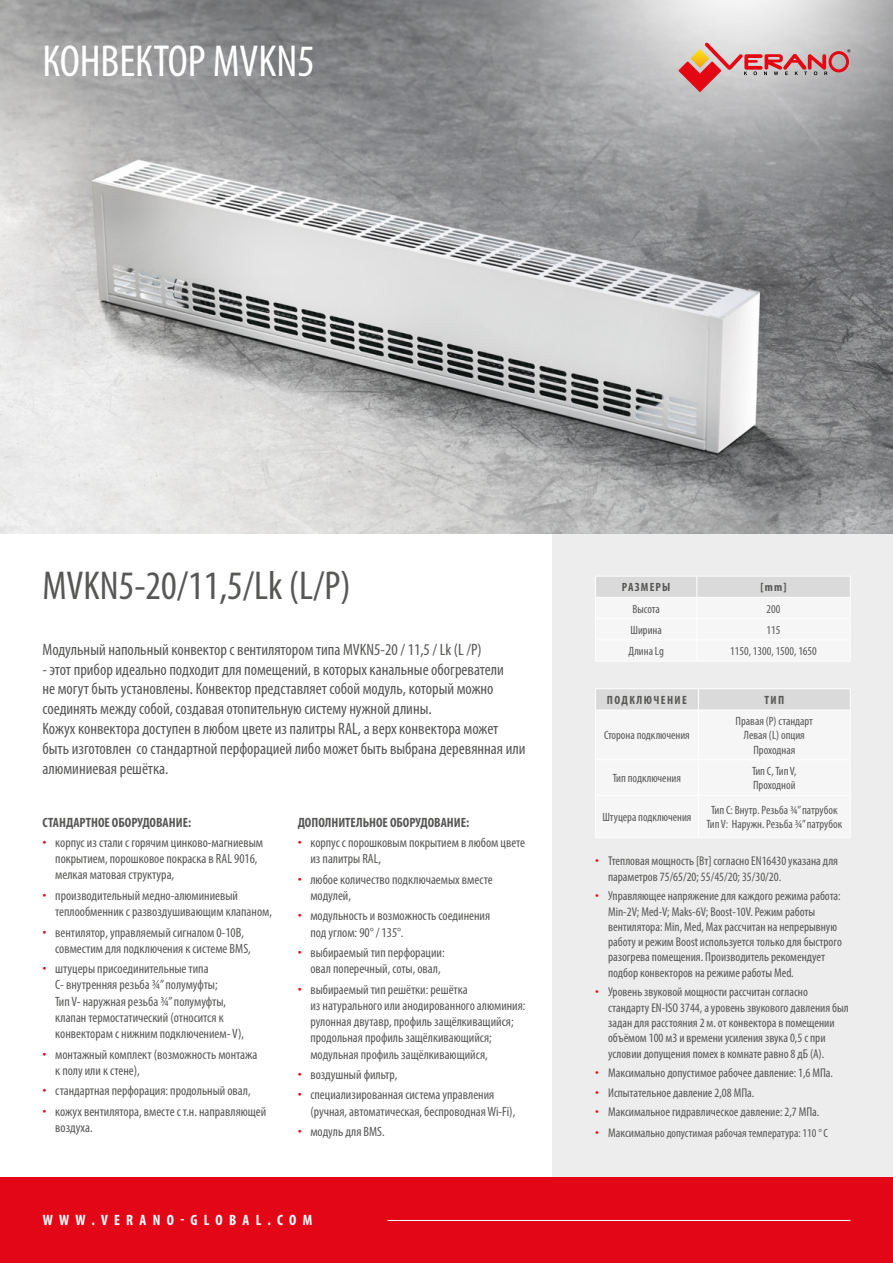
<style>
.page{position:relative;width:893px;height:1263px;background:#fff}
.page>*{position:absolute;margin:0;border:0;box-sizing:border-box;transform-origin:0 0}
.t1{font:condensed 45px "Myriad Pro";color:#fff}
.t2{font:condensed 40.5px "Myriad Pro";color:#575756}
.t3{font:condensed 16.5px/19.8px "Myriad Pro";color:#575756}
.t4{font:700 condensed 15px "Myriad Pro";letter-spacing:.42em;color:#fff}
.t5{font:condensed 13.5px/16.2px "Myriad Pro";color:#575756}
.t6{font:700 condensed 13.5px "Myriad Pro";color:#575756}
.t7{font:condensed 12.75px/15.3px "Myriad Pro";color:#575756}
.t8{font:condensed 12px/14.4px "Myriad Pro";color:#575756;text-align:center}
.t9{font:700 condensed 12px "Myriad Pro";letter-spacing:.12em;color:#575756}
.t10{font:700 condensed 12px "Myriad Pro";letter-spacing:.1em;color:#575756}
.s1{font-family:"Uniform Rounded Condensed";font-stretch:normal;color:#e30617}
.s2{font-family:"Uniform Rounded Condensed";font-stretch:normal;font-size:12.75px;color:#e30617}
.s3{font-size:12.75px}
</style>
<div class="page">
<img style="left:0;top:0;width:893px;height:533px">
<div style="left:553px;top:534px;width:340px;height:644px;background:#ededed"></div>
<div style="left:0;top:1178px;width:893px;height:85px;background:#e30617"></div>
<svg style="left:679px;top:43px;width:171px;height:49px;background:#cda09f"></svg>
<hr style="left:387px;top:1220px;width:463px;height:1px;background:#fff">
<svg style="left:595px;top:576px;width:256px;height:85px"></svg>
<hr style="left:595px;top:661px;width:102px;height:1px;background:#fff">
<hr style="left:697px;top:661px;width:153px;height:1px;background:#fff">
<hr style="left:595px;top:688px;width:103px;height:1px;background:#fff">
<hr style="left:698px;top:688px;width:152px;height:1px;background:#fff">
<svg style="left:595px;top:689px;width:256px;height:149px"></svg>
<hr style="left:595px;top:710px;width:103px;height:1px;background:#fff">
<hr style="left:595px;top:710px;width:1px;height:50px;background:#fff">
<hr style="left:698px;top:710px;width:152px;height:1px;background:#fff">
<hr style="left:698px;top:710px;width:1px;height:50px;background:#fff">
<hr style="left:850px;top:710px;width:1px;height:50px;background:#fff">
<hr style="left:595px;top:759px;width:103px;height:1px;background:#fff">
<hr style="left:595px;top:760px;width:1px;height:35px;background:#fff">
<hr style="left:698px;top:759px;width:152px;height:1px;background:#fff">
<hr style="left:698px;top:760px;width:1px;height:35px;background:#fff">
<hr style="left:850px;top:760px;width:1px;height:35px;background:#fff">
<hr style="left:595px;top:795px;width:103px;height:1px;background:#fff">
<hr style="left:595px;top:795px;width:1px;height:42px;background:#fff">
<hr style="left:698px;top:795px;width:152px;height:1px;background:#fff">
<hr style="left:698px;top:795px;width:1px;height:42px;background:#fff">
<hr style="left:850px;top:795px;width:1px;height:42px;background:#fff">
<hr style="left:595px;top:837px;width:103px;height:1px;background:#fff">
<hr style="left:698px;top:837px;width:152px;height:1px;background:#fff">
<h1 class="t1" style="left:43px;top:34px;width:274px">КОНВЕКТОР MVKN5</h1>
<h2 class="t2" style="left:43px;top:561px;width:310px">MVKN5-20/11,5/Lk (L/P)</h2>
<p class="t3" style="left:43px;top:639px;width:441px">Модульный напольный конвектор с вентилятором типа MVKN5-20 / 11,5 / Lk (L /P)</p>
<p class="t3" style="left:43px;top:659px;width:484px">- этот прибор идеально подходит для помещений, в которых канальные обогреватели<br>не могут быть установлены. Конвектор представляет собой модуль, который можно соединять между собой, создавая отопительную систему нужной длины.<br>Кожух конвектора доступен в любом цвете из палитры RAL, а верх конвектора может быть изготовлен со стандартной перфорацией либо может быть выбрана деревянная или алюминиевая решётка.</p>
<p class="t6" style="left:43px;top:814px;width:150px">СТАНДАРТНОЕ ОБОРУДОВАНИЕ:</p>
<p class="t5" style="left:55px;top:834px;width:209px;text-indent:-13px"><span class="s1">•</span> корпус из стали с горячим цинково-магниевым покрытием, порошковое покраска в RAL 9016, мелкая матовая структура,</p>
<p class="t5" style="left:55px;top:887px;width:218px;text-indent:-13px"><span class="s1">•</span> производительный медно-алюминиевый теплообменник с развоздушивающим клапаном,</p>
<p class="t5" style="left:55px;top:924px;width:197px;text-indent:-13px"><span class="s1">•</span> вентилятор, управляемый сигналом 0-10В, совместим для подключения к системе BMS,</p>
<p class="t5" style="left:55px;top:960px;width:190px;text-indent:-13px"><span class="s1">•</span> штуцеры присоединительные типа<br>C- внутренняя резьба ¾” полумуфты;<br>Тип V- наружная резьба ¾” полумуфты, клапан термостатический (относится к конвекторам с нижним подключением- V),</p>
<p class="t5" style="left:55px;top:1046px;width:204px;text-indent:-13px"><span class="s1">•</span> монтажный комплект (возможность монтажа к полу или к стене),</p>
<p class="t5" style="left:43px;top:1082px;width:210px"><span class="s1">•</span> стандартная перфорация: продольный овал,</p>
<p class="t5" style="left:55px;top:1103px;width:213px;text-indent:-13px"><span class="s1">•</span> кожух вентилятора, вместе с т.н. направляющей воздуха.</p>
<p class="t6" style="left:298px;top:814px;width:173px">ДОПОЛНИТЕЛЬНОЕ ОБОРУДОВАНИЕ:</p>
<p class="t5" style="left:310px;top:834px;width:216px;text-indent:-13px"><span class="s1">•</span> корпус с порошковым покрытием в любом цвете из палитры RAL,</p>
<p class="t5" style="left:310px;top:871px;width:184px;text-indent:-13px"><span class="s1">•</span> любое количество подключаемых вместе модулей,</p>
<p class="t5" style="left:310px;top:908px;width:181px;text-indent:-13px"><span class="s1">•</span> модульность и возможность соединения под углом: 90° / 135°.</p>
<p class="t5" style="left:298px;top:944px;width:149px;text-align:right"><span class="s1">•</span> выбираемый тип перфорации: овал поперечный, соты, овал,</p>
<p class="t5" style="left:310px;top:981px;width:217px;text-indent:-13px"><span class="s1">•</span> выбираемый тип решётки: решётка<br>из натурального или анодированного алюминия: рулонная двутавр, профиль защёлкиващийся; продольная профиль защёлкивающийся; модульная профиль защёлкивающийся,</p>
<p class="t5" style="left:298px;top:1066px;width:101px"><span class="s1">•</span> воздушный фильтр,</p>
<p class="t5" style="left:310px;top:1087px;width:206px;text-indent:-13px"><span class="s1">•</span> специализированная система управления (ручная, автоматическая, беспроводная Wi-Fi),</p>
<p class="t5" style="left:298px;top:1123px;width:89px"><span class="s1">•</span> модуль для BMS.</p>
<p class="t4" style="left:43px;top:1210px;width:271px">WWW.VERANO-GLOBAL.COM</p>
<p class="t10" style="left:622px;top:580px;width:50px">РАЗМЕРЫ</p>
<p class="t9" style="left:760px;top:580px;width:28px">[mm]</p>
<p class="t8" style="left:632px;top:601px;width:29px">Высота</p>
<p class="t8" style="left:767px;top:601px;width:15px">200</p>
<p class="t8" style="left:630px;top:622px;width:33px">Ширина</p>
<p class="t8" style="left:767px;top:622px;width:15px">115</p>
<p class="t8" style="left:628px;top:644px;width:37px">Длина Lg</p>
<p class="t8" style="left:730px;top:644px;width:88px">1150, 1300, 1500, 1650</p>
<p class="t9" style="left:607px;top:692px;width:81px">ПОДКЛЮЧЕНИЕ</p>
<p class="t9" style="left:764px;top:692px;width:21px">ТИП</p>
<p class="t8" style="left:604px;top:728px;width:87px">Сторона подключения</p>
<p class="t8" style="left:736px;top:714px;width:79px">Правая (P) стандарт<br>Левая (L) опция<br>Проходная</p>
<p class="t8" style="left:613px;top:771px;width:69px">Тип подключения</p>
<p class="t8" style="left:752px;top:763px;width:46px;text-align:left">Тип C, Тип V,<br>Проходной</p>
<p class="t8" style="left:602px;top:810px;width:90px">Штуцера подключения</p>
<p class="t8" style="left:707px;top:802px;width:137px">Тип C: Внутр. Резьба ¾’’ патрубок<br>Тип V: Наружн. Резьба ¾’’ патрубок</p>
<p class="t7" style="left:608px;top:853px;width:231px;text-indent:-13px"><span class="s1">•</span> Ттепловая мощность [Вт] согласно EN16430 указана для параметров 75/65/20; 55/45/20; 35/30/20.</p>
<p class="t7" style="left:608px;top:888px;width:235px;text-indent:-13px"><span class="s1">•</span> Управляющее напряжение для каждого режима работа:<br>Min-2V; Med-V; Maks-6V; Boost-10V. Режим работы вентилятора: Min, Med, Max рассчитан на непрерывную работу и режим Boost используется только для быстрого разогрева помещения. Производитель рекомендует подбор конвекторов на режиме работы Med.</p>
<p class="t7" style="left:608px;top:984px;width:242px;text-indent:-13px"><span class="s1">•</span> Уровень звуковой мощности рассчитан согласно стандарту EN-ISO 3744, а уровень звукового давления был задан для расстояния 2 м. от конвектора в помещении объёмом 100 м3 и времени усиления звука 0,5 с при условии допущения помех в комнате равно 8 дБ (A).</p>
<p class="t7" style="left:595px;top:1065px;width:239px"><span class="s1">•</span> Максимально допустимое рабочее давление: 1,6 МПа.</p>
<p class="t7" style="left:595px;top:1084px;width:160px"><span class="s1">•</span> Испытательное давление 2,08 МПа.</p>
<p class="t7" style="left:595px;top:1104px;width:226px"><span class="s1">•</span> Максимальное гидравлическое давление: 2,7 МПа.</p>
<p class="t8" style="left:595px;top:1125px;width:234px"><span class="s2">•</span> <span class="s3">Максималь</span>но допустимая рабочая температура: 110 ° С</p>
</div>
